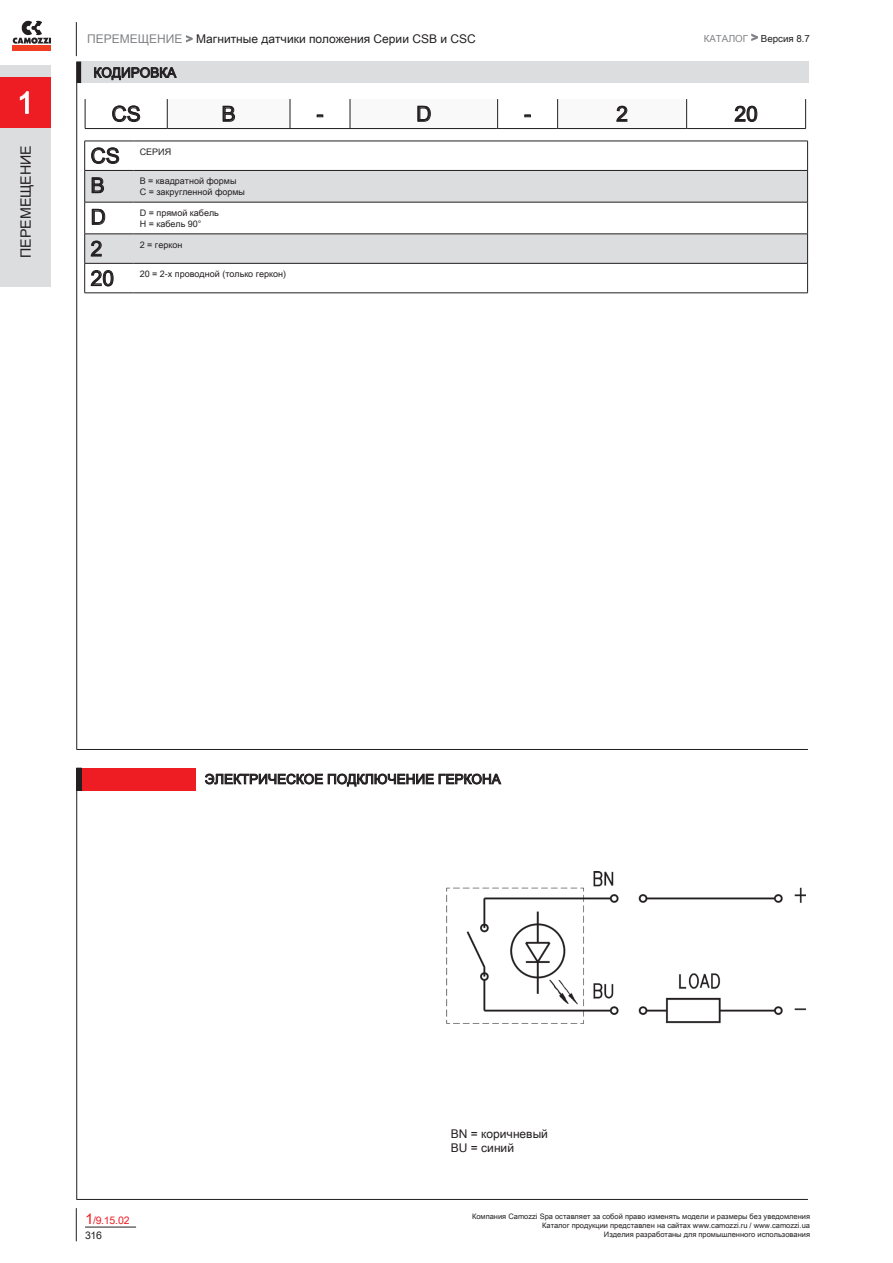
<style>
.page{position:relative;width:893px;height:1263px;background:#fff}
.page>*{position:absolute;margin:0;border:0;box-sizing:border-box;transform-origin:0 0}
.t1{font:30px "Arial Unicode MS";color:#fff}
.t2{font:21px "Arial Unicode MS";color:#231f20}
.t3{font:14.25px "Arial";color:#231f20}
.t4{font:13.5px "Arial Unicode MS";color:#231f20}
.t5{font:12px/14.4px "Arial Unicode MS";color:#231f20}
.t6{font:10.5px/15.3px "Arial Unicode MS";letter-spacing:-.025em;color:#ee1d23}
.t7{font:9.75px "Arial Unicode MS";color:#231f20}
.t8{font:9px/10.8px "Arial Unicode MS";color:#231f20}
.t9{font:7.5px/9px "Arial Unicode MS";color:#231f20;text-align:right}
.s1{color:#808285}
.s2{font-size:12px;color:#808285}
.s3{font-size:15px}
.s4{color:#231f20}
</style>
<div class="page">
<svg style="left:13px;top:21px;width:38px;height:23px"></svg>
<div style="left:13px;top:45px;width:38px;height:5px;background:#ef3e22"></div>
<div style="left:0;top:65px;width:51px;height:222px;background:#dcdddf"></div>
<div style="left:0;top:77px;width:51px;height:51px;background:#ee1d23"></div>
<svg style="left:20px;top:91px;width:9px;height:23px"></svg>
<svg style="left:751px;top:34px;width:7px;height:7px"></svg>
<svg style="left:186px;top:35px;width:7px;height:7px"></svg>
<hr style="left:76px;top:22px;width:1px;height:34px;background:#231f20">
<hr style="left:76px;top:1208px;width:1px;height:33px;background:#231f20">
<hr style="left:85px;top:1227px;width:51px;height:1px;background:#231f20">
<svg style="left:205px;top:773px;width:296px;height:13px"></svg>
<div style="left:77px;top:62px;width:731px;height:21px;background:#dcdddf"></div>
<svg style="left:94px;top:67px;width:83px;height:13px"></svg>
<svg style="left:85px;top:99px;width:721px;height:30px"></svg>
<svg style="left:85px;top:142px;width:722px;height:151px"></svg>
<svg style="left:85px;top:171px;width:722px;height:92px;fill:#dcdddf"></svg>
<svg style="left:84px;top:141px;width:1px;height:29px"></svg>
<hr style="left:85px;top:141px;width:49px;height:1px;background:#231f20">
<svg style="left:807px;top:142px;width:1px;height:28px"></svg>
<hr style="left:134px;top:141px;width:674px;height:1px;background:#231f20">
<hr style="left:84px;top:171px;width:1px;height:31px;background:#231f20">
<hr style="left:85px;top:170px;width:49px;height:1px;background:#231f20">
<hr style="left:807px;top:171px;width:1px;height:31px;background:#231f20">
<hr style="left:134px;top:170px;width:674px;height:1px;background:#231f20">
<hr style="left:84px;top:202px;width:1px;height:32px;background:#231f20">
<hr style="left:85px;top:202px;width:49px;height:1px;background:#231f20">
<hr style="left:807px;top:202px;width:1px;height:32px;background:#231f20">
<hr style="left:134px;top:202px;width:674px;height:1px;background:#231f20">
<hr style="left:85px;top:234px;width:49px;height:1px;background:#231f20">
<hr style="left:134px;top:234px;width:674px;height:1px;background:#231f20">
<svg style="left:84px;top:234px;width:1px;height:59px"></svg>
<hr style="left:85px;top:263px;width:49px;height:1px;background:#231f20">
<hr style="left:85px;top:293px;width:49px;height:1px;background:#231f20">
<svg style="left:807px;top:234px;width:1px;height:59px"></svg>
<hr style="left:134px;top:263px;width:674px;height:1px;background:#231f20">
<hr style="left:134px;top:293px;width:674px;height:1px;background:#231f20">
<svg style="left:91px;top:147px;width:28px;height:17px"></svg>
<svg style="left:92px;top:177px;width:12px;height:16px"></svg>
<svg style="left:92px;top:209px;width:13px;height:16px"></svg>
<svg style="left:91px;top:241px;width:11px;height:16px"></svg>
<svg style="left:91px;top:270px;width:23px;height:16px"></svg>
<img style="left:446px;top:871px;width:359px;height:153px">
<hr style="left:76px;top:62px;width:1px;height:687px;background:#231f20">
<hr style="left:77px;top:749px;width:731px;height:1px;background:#231f20">
<div style="left:77px;top:62px;width:4px;height:21px;border:1px solid #231f20"></div>
<hr style="left:76px;top:768px;width:1px;height:431px;background:#231f20">
<hr style="left:77px;top:768px;width:4px;height:22px;background:#231f20">
<div style="left:77px;top:768px;width:5px;height:22px;border:1px solid #231f20"></div>
<div style="left:82px;top:768px;width:114px;height:22px;background:#ee1d23"></div>
<hr style="left:77px;top:1199px;width:731px;height:1px;background:#231f20">
<h1 class="t1" style="left:17px;top:81px;width:18px">1</h1>
<h3 class="t3" style="left:16px;top:258px;width:115px;rotate:-90deg">ПЕРЕМЕЩЕНИЕ</h3>
<h3 class="t5" style="left:87px;top:31px;width:390px"><span class="s1">ПЕРЕМЕЩЕНИЕ &gt;</span> Магнитные датчики положения Серии CSB и CSC</h3>
<h3 class="t7" style="left:704px;top:31px;width:108px"><span class="s1">КАТАЛОГ</span> <span class="s2">&gt;</span> Версия 8.7</h3>
<h3 class="t4" style="left:94px;top:63px;width:84px">КОДИРОВКА</h3>
<h2 class="t2" style="left:112px;top:99px;width:31px">CS</h2>
<h2 class="t2" style="left:222px;top:99px;width:16px">B</h2>
<h2 class="t2" style="left:316px;top:99px;width:8px">-</h2>
<h2 class="t2" style="left:416px;top:99px;width:17px">D</h2>
<h2 class="t2" style="left:524px;top:99px;width:8px">-</h2>
<h2 class="t2" style="left:616px;top:99px;width:13px">2</h2>
<h2 class="t2" style="left:734px;top:99px;width:25px">20</h2>
<h2 class="t2" style="left:91px;top:141px;width:31px">CS</h2>
<p class="t8" style="left:140px;top:146px;width:33px">СЕРИЯ</p>
<h2 class="t2" style="left:91px;top:170px;width:16px">B</h2>
<p class="t8" style="left:140px;top:175px;width:107px">B = квадратной формы<br>C = закругленной формы</p>
<h2 class="t2" style="left:91px;top:202px;width:17px">D</h2>
<p class="t8" style="left:140px;top:207px;width:81px">D = прямой кабель<br>H = кабель 90°</p>
<h2 class="t2" style="left:91px;top:233px;width:13px">2</h2>
<p class="t8" style="left:140px;top:239px;width:44px">2 = геркон</p>
<h2 class="t2" style="left:91px;top:263px;width:25px">20</h2>
<p class="t8" style="left:140px;top:268px;width:148px">20 = 2-х проводной (только геркон)</p>
<h3 class="t4" style="left:205px;top:769px;width:297px">ЭЛЕКТРИЧЕСКОЕ ПОДКЛЮЧЕНИЕ ГЕРКОНА</h3>
<h3 class="t6" style="left:85px;top:1212px;width:46px"><span class="s3">1</span>/9.15.02<br><span class="s4">316</span></h3>
<h3 class="t5" style="left:451px;top:1126px;width:99px">BN = коричневый<br>BU = синий</h3>
<p class="t9" style="left:472px;top:1212px;width:339px">Компания Camozzi Spa оставляет за собой право изменять модели и размеры без уведомления<br>Каталог продукции представлен на сайтах www.camozzi.ru / www.camozzi.ua<br>Изделия разработаны для промышленного использования</p>
</div>
